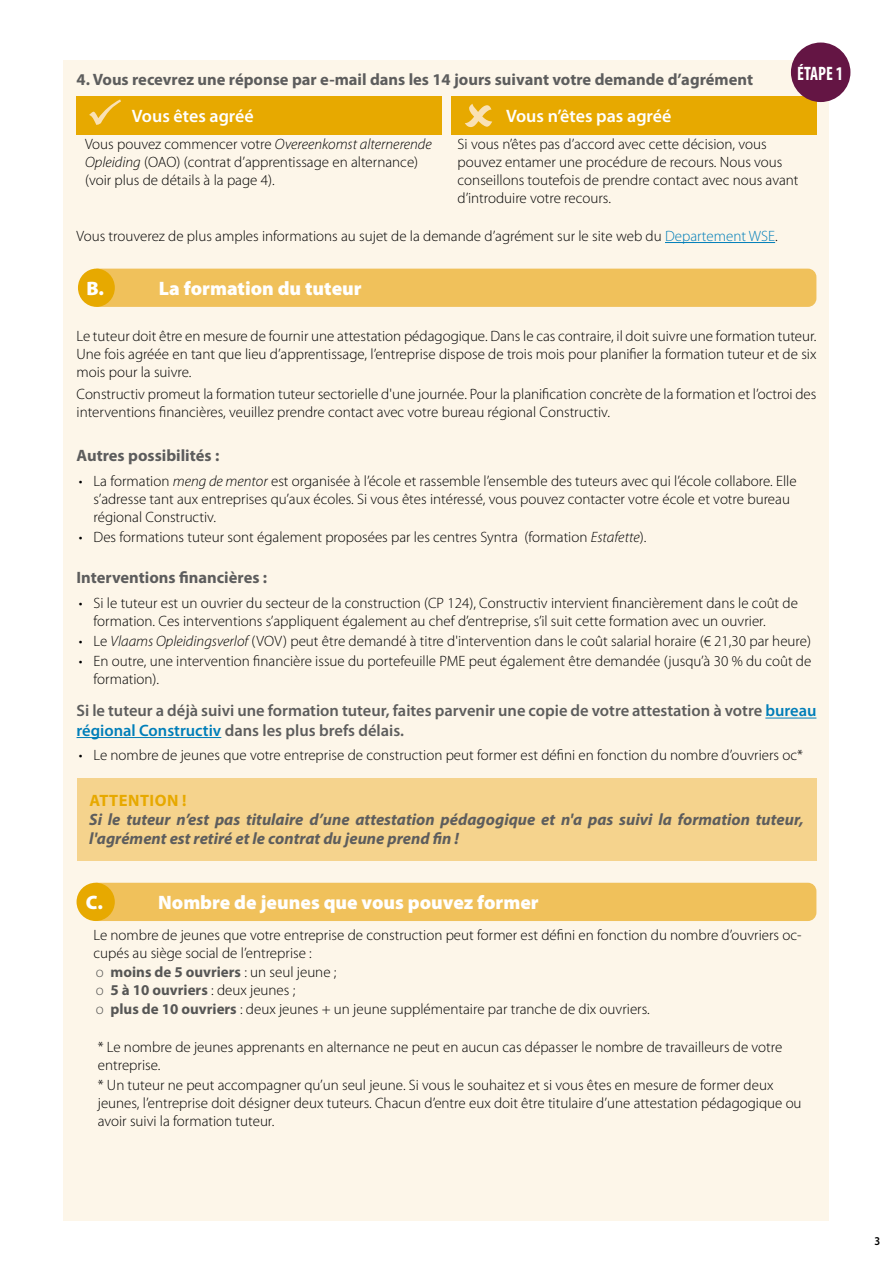
<style>
.page{position:relative;width:893px;height:1263px;background:#fff}
.page>*{position:absolute;margin:0;border:0;box-sizing:border-box;transform-origin:0 0}
.t1{font:900 19.5px "Myriad Pro";color:#fff}
.t2{font:700 condensed 19.5px "Myriad Pro";color:#fff;scale:.89 1}
.t3{font:600 18px "Myriad Pro";color:#fff}
.t4{font:600 16.5px/19.5px "Myriad Pro";color:#5d5d5d}
.t5{font:italic 700 16.5px/19.5px "Myriad Pro";color:#5d5d5d}
.t6{font:700 16.5px "Myriad Pro";color:#5d5d5d}
.t7{font:700 16.5px "Myriad Pro";letter-spacing:.03em;color:#e7a900}
.t8{font:300 15px/18px "Myriad Pro";color:#000}
.t9{font:600 12px "Myriad Pro";color:#000;scale:.9 1}
.s1{font-style:italic}
.s2{color:#007eb9}
.s3{color:#565655}
.s4{font-weight:700;color:#565655}
</style>
<div class="page">
<div style="left:64px;top:60px;width:765px;height:1160px;background:#fdf6e9"></div>
<hr style="left:665px;top:242px;width:110px;height:1px;background:#007eb9">
<hr style="left:765px;top:718px;width:51px;height:1px;background:#007eb9">
<hr style="left:77px;top:737px;width:144px;height:1px;background:#007eb9">
<div style="left:100px;top:883px;width:716px;height:38px;background:#f0c15b"></div>
<div style="left:101px;top:269px;width:715px;height:38px;background:#f0c15b"></div>
<div style="left:77px;top:883px;width:38px;height:38px;background:#e7a900;border-radius:50%"></div>
<div style="left:78px;top:269px;width:37px;height:38px;background:#e7a900;border-radius:50%"></div>
<div style="left:77px;top:778px;width:739px;height:82px;background:#f5d38d"></div>
<div style="left:77px;top:96px;width:365px;height:39px;background:#e7a900"></div>
<svg style="left:89px;top:99px;width:32px;height:26px"></svg>
<div style="left:451px;top:96px;width:365px;height:39px;background:#e7a900"></div>
<svg style="left:465px;top:104px;width:27px;height:23px"></svg>
<div style="left:791px;top:43px;width:59px;height:59px;background:#641544;border-radius:50%"></div>
<p class="t6" style="left:77px;top:71px;width:678px">4. Vous recevrez une réponse par e-mail dans les 14 jours suivant votre demande d’agrément</p>
<p class="t3" style="left:132px;top:106px;width:123px">Vous êtes agréé</p>
<p class="t3" style="left:506px;top:106px;width:167px">Vous n’êtes pas agréé</p>
<h1 class="t2" style="left:797px;top:62px;width:53px">ÉTAPE 1</h1>
<p class="t8" style="left:85px;top:135px;width:348px">Vous pouvez commencer votre <span class="s1">Overeenkomst alternerende<br>Opleiding</span> (OAO) (contrat d’apprentissage en alternance) (voir plus de détails à la page 4).</p>
<p class="t8" style="left:458px;top:135px;width:342px">Si vous n’êtes pas d’accord avec cette décision, vous pouvez entamer une procédure de recours. Nous vous conseillons toutefois de prendre contact avec nous avant d’introduire votre recours.</p>
<p class="t8" style="left:77px;top:227px;width:703px">Vous trouverez de plus amples informations au sujet de la demande d’agrément sur le site web du <span class="s2">Departement WSE</span>.</p>
<h1 class="t1" style="left:86px;top:277px;width:19px">B.</h1>
<h1 class="t1" style="left:159px;top:277px;width:204px">La formation du tuteur</h1>
<p class="t8" style="left:77px;top:327px;width:741px;text-align:justify">Le tuteur doit être en mesure de fournir une attestation pédagogique. Dans le cas contraire, il doit suivre une formation tuteur.<br>Une fois agréée en tant que lieu d’apprentissage, l’entreprise dispose de trois mois pour planifier la formation tuteur et de six mois pour la suivre.</p>
<p class="t8" style="left:77px;top:386px;width:741px">Constructiv promeut la formation tuteur sectorielle d'une journée. Pour la planification concrète de la formation et l’octroi des interventions financières, veuillez prendre contact avec votre bureau régional Constructiv.</p>
<p class="t6" style="left:77px;top:446px;width:144px">Autres possibilités :</p>
<p class="t8" style="left:94px;top:472px;width:705px;text-indent:-15px">• La formation <span class="s1">meng de mentor</span> est organisée à l’école et rassemble l’ensemble des tuteurs avec qui l’école collabore. Elle s’adresse tant aux entreprises qu’aux écoles. Si vous êtes intéressé, vous pouvez contacter votre école et votre bureau régional Constructiv.</p>
<p class="t8" style="left:79px;top:528px;width:569px">• Des formations tuteur sont également proposées par les centres Syntra (formation <span class="s1">Estafette</span>).</p>
<p class="t6" style="left:77px;top:569px;width:192px">Interventions financières :</p>
<p class="t8" style="left:94px;top:594px;width:706px;text-indent:-15px">• Si le tuteur est un ouvrier du secteur de la construction (CP 124), Constructiv intervient financièrement dans le coût de formation. Ces interventions s’appliquent également au chef d’entreprise, s’il suit cette formation avec un ouvrier.</p>
<p class="t8" style="left:79px;top:632px;width:734px">• Le <span class="s1">Vlaams Opleidingsverlof</span> (VOV) peut être demandé à titre d'intervention dans le coût salarial horaire (€ 21,30 par heure)</p>
<p class="t8" style="left:94px;top:652px;width:719px;text-indent:-15px">• En outre, une intervention financière issue du portefeuille PME peut également être demandée (jusqu’à 30 % du coût de formation).</p>
<p class="t4" style="left:77px;top:701px;width:741px">Si le tuteur a déjà suivi une formation tuteur, faites parvenir une copie de votre attestation à votre <span class="s2">bureau régional Constructiv</span> dans les plus brefs délais.</p>
<p class="t8" style="left:79px;top:746px;width:726px">• Le nombre de jeunes que votre entreprise de construction peut former est défini en fonction du nombre d’ouvriers oc*</p>
<p class="t7" style="left:89px;top:791px;width:99px">ATTENTION !</p>
<p class="t5" style="left:89px;top:810px;width:716px">Si le tuteur n’est pas titulaire d’une attestation pédagogique et n'a pas suivi la formation tuteur, l'agrément est retiré et le contrat du jeune prend fin !</p>
<h1 class="t1" style="left:86px;top:891px;width:19px">C.</h1>
<h1 class="t1" style="left:158px;top:891px;width:382px">Nombre de jeunes que vous pouvez former</h1>
<p class="t8" style="left:94px;top:926px;width:710px">Le nombre de jeunes que votre entreprise de construction peut former est défini en fonction du nombre d’ouvriers oc&shy;cupés au siège social de l’entreprise :<br><span class="s3">o</span> <span class="s4">moins de 5 ouvriers</span> : un seul jeune ;<br><span class="s3">o</span> <span class="s4">5 à 10 ouvriers</span> : deux jeunes ;<br><span class="s3">o</span> <span class="s4">plus de 10 ouvriers</span> : deux jeunes + un jeune supplémentaire par tranche de dix ouvriers.</p>
<p class="t8" style="left:98px;top:1038px;width:686px">* Le nombre de jeunes apprenants en alternance ne peut en aucun cas dépasser le nombre de travailleurs de votre entreprise.</p>
<p class="t8" style="left:98px;top:1076px;width:705px">* Un tuteur ne peut accompagner qu’un seul jeune. Si vous le souhaitez et si vous êtes en mesure de former deux jeunes, l’entreprise doit désigner deux tuteurs. Chacun d’entre eux doit être titulaire d’une attestation pédagogique ou avoir suivi la formation tuteur.</p>
<p class="t9" style="left:874px;top:1234px;width:8px">3</p>
</div>
